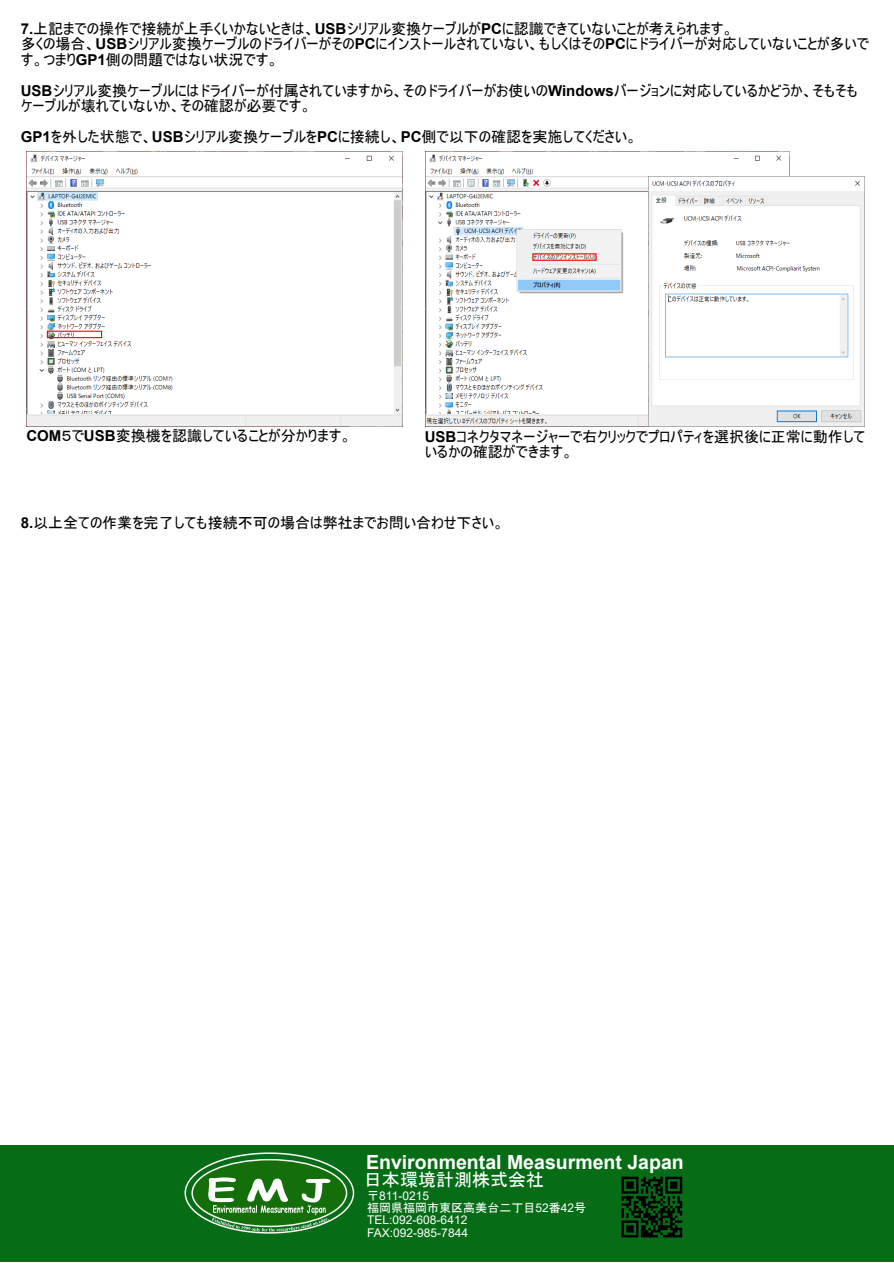
<style>
.page{position:relative;width:894px;height:1263px;background:#fff}
.page>*{position:absolute;margin:0;border:0;box-sizing:border-box;transform-origin:0 0}
.t1{font:700 19.5px "Arial";color:#fff}
.t2{font:18px "MS UI Gothic";color:#fff}
.t3{font:15px/15.5px "MS UI Gothic";color:#000}
.t4{font:12px/12.5px "Arial";color:#fff}
.s1{font-family:"Arial";font-weight:700}
.s2{font-family:"MS UI Gothic"}
</style>
<div class="page">
<div style="left:0;top:1146px;width:893px;height:116px;background:#066d16"></div>
<img style="left:621px;top:1176px;width:61px;height:62px">
<svg style="left:184px;top:1152px;width:170px;height:82px"></svg>
<div style="left:191px;top:1159px;width:156px;height:68px;background:#146e0a;border:2px solid #f8f8f8;border-radius:50%"></div>
<svg style="left:208px;top:1177px;width:122px;height:55px"></svg>
<img style="left:27px;top:154px;width:375px;height:273px">
<img style="left:425px;top:152px;width:364px;height:275px">
<img style="left:648px;top:177px;width:216px;height:249px">
<div style="left:47px;top:331px;width:55px;height:7px;border:1px solid #f00"></div>
<div style="left:532px;top:253px;width:64px;height:8px;border:1px solid #f00"></div>
<p class="t3" style="left:21px;top:21px;width:849px"><span class="s1">7.</span>上記までの操作で接続が上手くいかないときは、<span class="s1">USB</span>シリアル変換ケーブルが<span class="s1">PC</span>に認識できていないことが考えられます。<br>多くの場合、<span class="s1">USB</span>シリアル変換ケーブルのドライバーがその<span class="s1">PC</span>にインストールされていない、もしくはその<span class="s1">PC</span>にドライバーが対応していないことが多いです。つまり<span class="s1">GP1</span>側の問題ではない状況です。</p>
<p class="t3" style="left:21px;top:83px;width:838px;line-height:15px"><span class="s1">USB</span>シリアル変換ケーブルにはドライバーが付属されていますから、そのドライバーがお使いの<span class="s1">Windows</span>バージョンに対応しているかどうか、そもそもケーブルが壊れていないか、その確認が必要です。</p>
<p class="t3" style="left:21px;top:129px;width:617px"><span class="s1">GP1</span>を外した状態で、<span class="s1">USB</span>シリアル変換ケーブルを<span class="s1">PC</span>に接続し、<span class="s1">PC</span>側で以下の確認を実施してください。</p>
<p class="t3" style="left:26px;top:428px;width:326px"><span class="s1">COM</span>５で<span class="s1">USB</span>変換機を認識していることが分かります。</p>
<p class="t3" style="left:424px;top:429px;width:442px;line-height:15px"><span class="s1">USB</span>コネクタマネージャーで右クリックでプロパティを選択後に正常に動作しているかの確認ができます。</p>
<p class="t3" style="left:21px;top:515px;width:485px"><span class="s1">8.</span>以上全ての作業を完了しても接続不可の場合は弊社までお問い合わせ下さい。</p>
<p class="t1" style="left:366px;top:1154px;width:319px">Environmental Measurment Japan</p>
<p class="t2" style="left:364px;top:1171px;width:182px">日本環境計測株式会社</p>
<p class="t4" style="left:367px;top:1190px;width:220px"><span class="s2">〒</span>811-0215<br><span class="s2">福岡県福岡市東区高美台二丁目</span>52<span class="s2">番</span>42<span class="s2">号<br></span>TEL:092-608-6412<br>FAX:092-985-7844</p>
</div>
